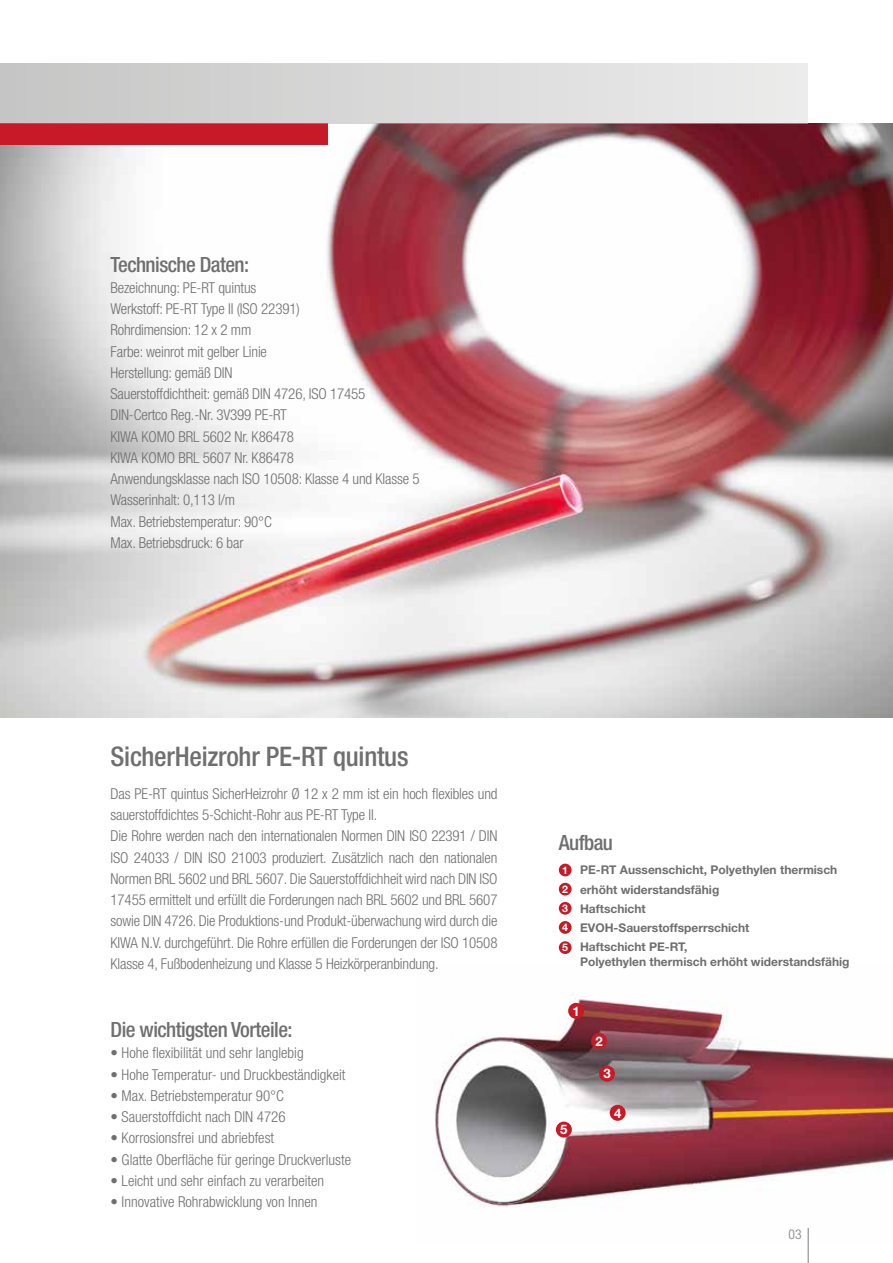
<style>
.page{position:relative;width:893px;height:1263px;background:#fff}
.page>*{position:absolute;margin:0;border:0;box-sizing:border-box;transform-origin:0 0}
.t1{font:500 condensed 27px "Helvetica Neue";letter-spacing:-.01em;color:#706f6f}
.t2{font:500 condensed 21px "Helvetica Neue";letter-spacing:-.025em;color:#706f6f}
.t3{font:300 condensed 15px/21.3px "Helvetica Neue";letter-spacing:-.01em;color:#706f6f}
.t4{font:300 condensed 13.5px "Helvetica Neue";color:#7c7b7b}
.t5{font:700 13.2px "Helvetica Neue";color:#fff}
.t6{font:700 12px/19.2px "Helvetica Neue";color:#706f6f}
.t7{font:700 10.5px/19.2px "Helvetica Neue";color:#fff;text-align:justify}
</style>
<div class="page">
<img style="left:435px;top:998px;width:458px;height:245px">
<div style="left:568px;top:1003px;width:16px;height:16px;background:#c61a27;border-radius:50%"></div>
<div style="left:591px;top:1033px;width:16px;height:16px;background:#c61a27;border-radius:50%"></div>
<div style="left:599px;top:1066px;width:16px;height:16px;background:#c61a27;border-radius:50%"></div>
<div style="left:610px;top:1105px;width:16px;height:16px;background:#c61a27;border-radius:50%"></div>
<div style="left:556px;top:1121px;width:16px;height:16px;background:#c61a27;border-radius:50%"></div>
<img style="left:0;top:123px;width:893px;height:594px">
<div style="left:559px;top:864px;width:13px;height:12px;background:#c61a27;border-radius:50%"></div>
<div style="left:559px;top:883px;width:13px;height:12px;background:#c61a27;border-radius:50%"></div>
<div style="left:559px;top:902px;width:13px;height:13px;background:#c61a27;border-radius:50%"></div>
<div style="left:559px;top:921px;width:13px;height:13px;background:#c61a27;border-radius:50%"></div>
<div style="left:559px;top:941px;width:13px;height:13px;background:#c61a27;border-radius:50%"></div>
<div style="left:0;top:123px;width:327px;height:22px;background:#c71927"></div>
<div style="left:0;top:64px;width:808px;height:59px;background:linear-gradient(to right,#c5c5c5,#ececec)"></div>
<hr style="left:808px;top:1228px;width:1px;height:35px;background:#7c7b7b">
<h2 class="t2" style="left:111px;top:252px;width:140px">Technische Daten:</h2>
<p class="t3" style="left:111px;top:277px;width:311px">Bezeichnung: PE-RT quintus<br>Werkstoff: PE-RT Type II (ISO 22391)<br>Rohrdimension: 12 x 2 mm<br>Farbe: weinrot mit gelber Linie<br>Herstellung: gemäß DIN<br>Sauerstoffdichtheit: gemäß DIN 4726, ISO 17455<br>DIN-Certco Reg.-Nr. 3V399 PE-RT<br>KIWA KOMO BRL 5602 Nr. K86478<br>KIWA KOMO BRL 5607 Nr. K86478<br>Anwendungsklasse nach ISO 10508: Klasse 4 und Klasse 5<br>Wasserinhalt: 0,113 l/m<br>Max. Betriebstemperatur: 90°C<br>Max. Betriebsdruck: 6 bar</p>
<h1 class="t1" style="left:111px;top:740px;width:299px">SicherHeizrohr PE-RT quintus</h1>
<p class="t3" style="left:111px;top:783px;width:388px">Das PE-RT quintus SicherHeizrohr Ø 12 x 2 mm ist ein hoch flexibles und sauerstoffdichtes 5-Schicht-Rohr aus PE-RT Type II.<br>Die Rohre werden nach den internationalen Normen DIN ISO 22391 / DIN ISO 24033 / DIN ISO 21003 produziert. Zusätzlich nach den nationalen Normen BRL 5602 und BRL 5607. Die Sauerstoffdichheit wird nach DIN ISO 17455 ermittelt und erfüllt die Forderungen nach BRL 5602 und BRL 5607 sowie DIN 4726. Die Produktions-und Produkt-überwachung wird durch die KIWA N.V. durchgeführt. Die Rohre erfüllen die Forderungen der ISO 10508<br>Klasse 4, Fußbodenheizung und Klasse 5 Heizkörperanbindung.</p>
<h2 class="t2" style="left:111px;top:1017px;width:184px">Die wichtigsten Vorteile:</h2>
<p class="t3" style="left:111px;top:1042px;width:195px">• Hohe flexibilität und sehr langlebig</p>
<p class="t3" style="left:111px;top:1063px;width:236px">• Hohe Temperatur- und Druckbeständigkeit</p>
<p class="t3" style="left:111px;top:1085px;width:175px">• Max. Betriebstemperatur 90°C</p>
<p class="t3" style="left:111px;top:1106px;width:177px">• Sauerstoffdicht nach DIN 4726</p>
<p class="t3" style="left:111px;top:1127px;width:165px">• Korrosionsfrei und abriebfest</p>
<p class="t3" style="left:111px;top:1148px;width:242px">• Glatte Oberfläche für geringe Druckverluste</p>
<p class="t3" style="left:111px;top:1170px;width:215px">• Leicht und sehr einfach zu verarbeiten</p>
<p class="t3" style="left:111px;top:1191px;width:208px">• Innovative Rohrabwicklung von Innen</p>
<h2 class="t2" style="left:559px;top:830px;width:56px">Aufbau</h2>
<p class="t7" style="left:562px;top:860px;width:7px">1<br>2<br>3<br>4</p>
<p class="t7" style="left:562px;top:938px;width:7px">5</p>
<p class="t6" style="left:580px;top:860px;width:259px">PE-RT Aussenschicht, Polyethylen thermisch erhöht widerstandsfähig<br>Haftschicht<br>EVOH-Sauerstoffsperrschicht<br>Haftschicht PE-RT,</p>
<p class="t6" style="left:580px;top:952px;width:271px">Polyethylen thermisch erhöht widerstandsfähig</p>
<p class="t5" style="left:572px;top:1003px;width:9px">1</p>
<p class="t5" style="left:560px;top:1121px;width:9px">5</p>
<p class="t5" style="left:595px;top:1033px;width:9px">2</p>
<p class="t5" style="left:603px;top:1065px;width:9px">3</p>
<p class="t5" style="left:614px;top:1104px;width:9px">4</p>
<p class="t4" style="left:789px;top:1226px;width:14px">03</p>
</div>
